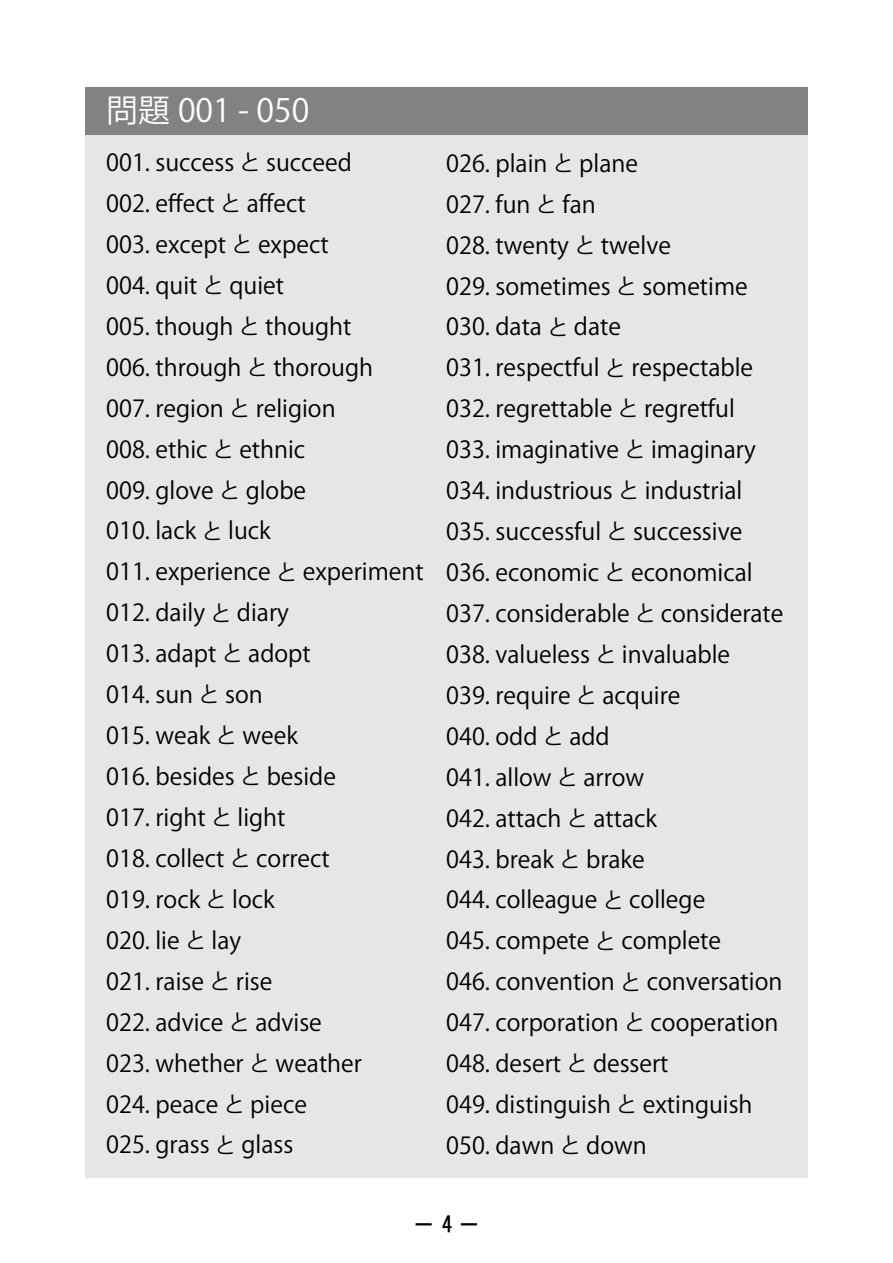
<style>
.page{position:relative;width:893px;height:1263px;background:#fff}
.page>*{position:absolute;margin:0;border:0;box-sizing:border-box;transform-origin:0 0}
.t1{font:31.95px "Koz Go Pr 6 N";color:#fff}
.t2{font:23.4px/41px "Koz Go Pr 6 N";color:#000}
.t3{font:21.3px "HGP Gothic E";color:#000}
.s1{font-size:21.3px}
</style>
<div class="page">
<div style="left:85px;top:127px;width:722px;height:1050px;background:#e6e6e6"></div>
<div style="left:85px;top:87px;width:722px;height:48px;background:#828282"></div>
<h1 class="t1" style="left:106px;top:92px;width:204px">問題 001 - 050</h1>
<p class="t2" style="left:106px;top:143px;width:319px">001. success <span class="s1">と</span> succeed<br>002. effect <span class="s1">と</span> affect<br>003. except <span class="s1">と</span> expect<br>004. quit <span class="s1">と</span> quiet<br>005. though <span class="s1">と</span> thought<br>006. through <span class="s1">と</span> thorough<br>007. region <span class="s1">と</span> religion<br>008. ethic <span class="s1">と</span> ethnic<br>009. glove <span class="s1">と</span> globe<br>010. lack <span class="s1">と</span> luck<br>011. experience <span class="s1">と</span> experiment<br>012. daily <span class="s1">と</span> diary<br>013. adapt <span class="s1">と</span> adopt<br>014. sun <span class="s1">と</span> son<br>015. weak <span class="s1">と</span> week<br>016. besides <span class="s1">と</span> beside<br>017. right <span class="s1">と</span> light<br>018. collect <span class="s1">と</span> correct<br>019. rock <span class="s1">と</span> lock<br>020. lie <span class="s1">と</span> lay<br>021. raise <span class="s1">と</span> rise<br>022. advice <span class="s1">と</span> advise<br>023. whether <span class="s1">と</span> weather<br>024. peace <span class="s1">と</span> piece<br>025. grass <span class="s1">と</span> glass</p>
<p class="t2" style="left:446px;top:143px;width:339px">026. plain <span class="s1">と</span> plane<br>027. fun <span class="s1">と</span> fan<br>028. twenty <span class="s1">と</span> twelve<br>029. sometimes <span class="s1">と</span> sometime<br>030. data <span class="s1">と</span> date<br>031. respectful <span class="s1">と</span> respectable<br>032. regrettable <span class="s1">と</span> regretful<br>033. imaginative <span class="s1">と</span> imaginary<br>034. industrious <span class="s1">と</span> industrial<br>035. successful <span class="s1">と</span> successive<br>036. economic <span class="s1">と</span> economical<br>037. considerable <span class="s1">と</span> considerate<br>038. valueless <span class="s1">と</span> invaluable<br>039. require <span class="s1">と</span> acquire<br>040. odd <span class="s1">と</span> add<br>041. allow <span class="s1">と</span> arrow<br>042. attach <span class="s1">と</span> attack<br>043. break <span class="s1">と</span> brake<br>044. colleague <span class="s1">と</span> college<br>045. compete <span class="s1">と</span> complete<br>046. convention <span class="s1">と</span> conversation<br>047. corporation <span class="s1">と</span> cooperation<br>048. desert <span class="s1">と</span> dessert<br>049. distinguish <span class="s1">と</span> extinguish<br>050. dawn <span class="s1">と</span> down</p>
<p class="t3" style="left:413px;top:1213px;width:68px">－ 4 －</p>
</div>
